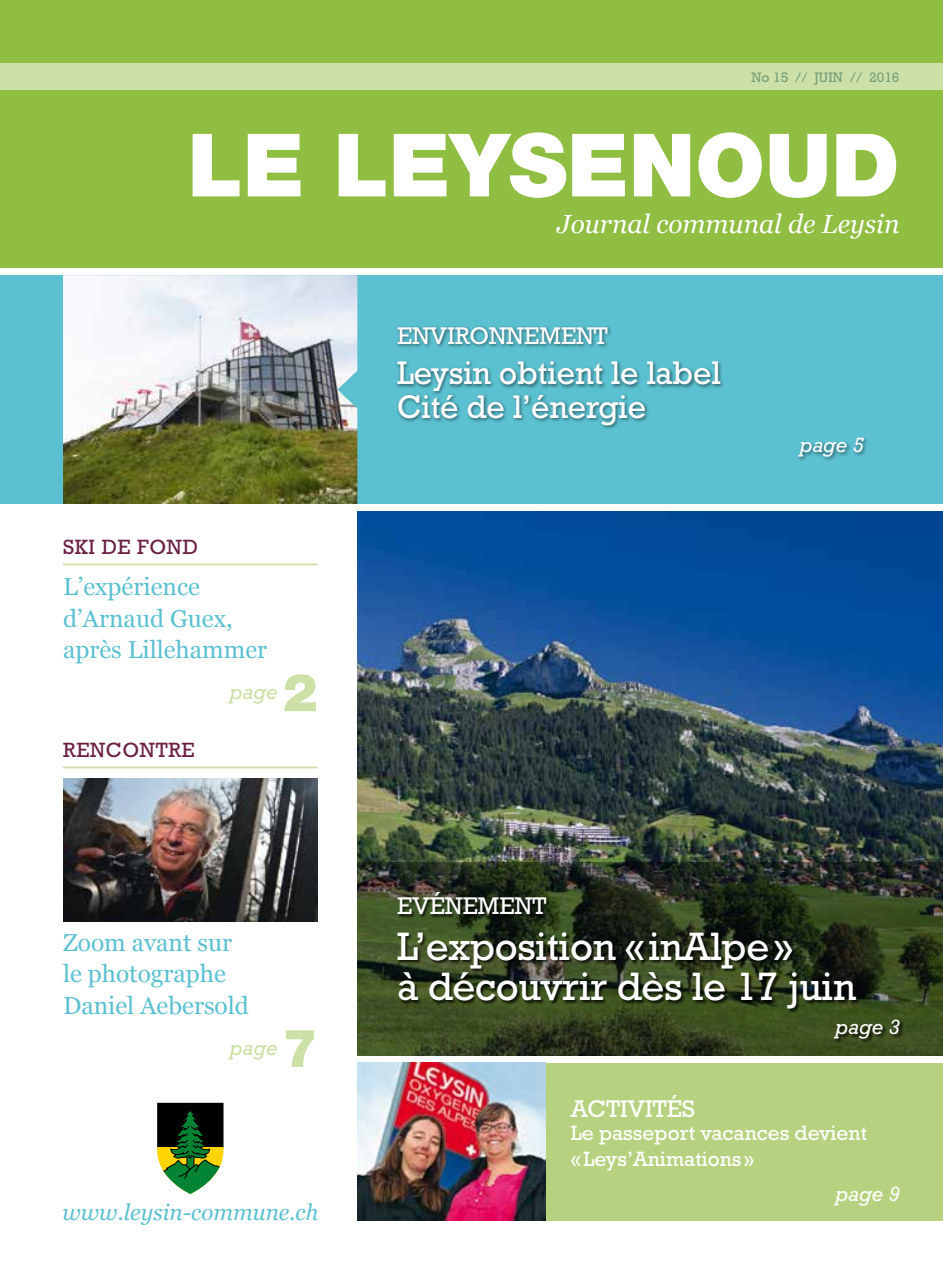
<style>
.page{position:relative;width:943px;height:1285px;background:#fff}
.page>*{position:absolute;margin:0;border:0;box-sizing:border-box;transform-origin:0 0}
.t1{font:900 87.5px "Helvetica Neue";color:#fff}
.t2{font:900 52.5px "Helvetica Neue";color:#cce0a7}
.t3{font:40.25px/40.2px "Rockwell";letter-spacing:-.01em;color:#fff}
.t4{font:33.25px/33.2px "Rockwell";letter-spacing:-.005em;color:#fff}
.t5{font:italic 26.25px "Georgia";color:#fff}
.t6{font:24.5px/31.5px "Georgia";color:#5bc0d0}
.t7{font:24.5px "Rockwell";color:#fff}
.t8{font:italic 22.4px "Georgia";color:#5bc0d0}
.t9{font:21px/26.2px "Rockwell";color:#fff}
.t10{font:21px "Rockwell";letter-spacing:.03em;color:#6b2144}
.t11{font:italic 21px "Rockwell";color:#fff}
.t12{font:italic 21px "Rockwell";color:#cce0a7}
.t13{font:14px "Rockwell";color:#769e7a}
</style>
<div class="page">
<div style="left:0;top:0;width:943px;height:268px;background:#90be43"></div>
<div style="left:0;top:275px;width:943px;height:229px;background:#5bc0d0"></div>
<div style="left:0;top:63px;width:943px;height:26px;background:#cce0a7"></div>
<div style="left:546px;top:1063px;width:397px;height:157px;background:#b6d280"></div>
<img style="left:357px;top:1063px;width:189px;height:157px">
<img style="left:357px;top:511px;width:586px;height:351px">
<img style="left:63px;top:275px;width:294px;height:229px">
<div style="left:157px;top:1103px;width:66px;height:45px;background:#000"></div>
<svg style="left:157px;top:1110px;width:66px;height:84px"></svg>
<svg style="left:357px;top:862px;width:586px;height:193px;background:#2f3a22"></svg>
<div style="left:395px;top:325px;width:473px;height:137px;background:#000;opacity:.5"></div>
<div style="left:397px;top:892px;width:507px;height:151px;background:#000;opacity:.75"></div>
<hr style="left:63px;top:563px;width:254px;height:2px;background:#cce0a7">
<hr style="left:63px;top:767px;width:254px;height:1px;background:#cce0a7">
<img style="left:63px;top:778px;width:254px;height:144px">
<p class="t13" style="left:751px;top:69px;width:149px">No 15 // JUIN // 2016</p>
<h1 class="t1" style="left:188px;top:113px;width:713px">LE LEYSENOUD</h1>
<p class="t5" style="left:557px;top:204px;width:344px">Journal communal de Leysin</p>
<p class="t10" style="left:63px;top:534px;width:136px">SKI DE FOND</p>
<p class="t6" style="left:63px;top:570px;width:206px">L’expérience d’Arnaud Guex, après Lillehammer</p>
<p class="t12" style="left:229px;top:680px;width:49px">page</p>
<h2 class="t2" style="left:282px;top:661px;width:37px">2</h2>
<p class="t10" style="left:63px;top:737px;width:133px">RENCONTRE</p>
<p class="t6" style="left:63px;top:925px;width:187px">Zoom avant sur le photographe<br>Daniel Aebersold</p>
<p class="t12" style="left:229px;top:1035px;width:49px">page</p>
<h2 class="t2" style="left:282px;top:1017px;width:37px">7</h2>
<p class="t8" style="left:62px;top:1196px;width:257px">www.leysin-commune.ch</p>
<p class="t7" style="left:397px;top:321px;width:212px">ENVIRONNEMENT</p>
<h3 class="t4" style="left:397px;top:356px;width:325px">Leysin obtient le label<br>Cité de l’énergie</h3>
<p class="t11" style="left:799px;top:433px;width:66px">page 5</p>
<p class="t7" style="left:397px;top:892px;width:151px">EVÉNEMENT</p>
<h3 class="t3" style="left:397px;top:925px;width:460px">L’exposition «inAlpe»<br>à découvrir dès le 17 juin</h3>
<p class="t11" style="left:835px;top:1015px;width:66px">page 3</p>
<p class="t7" style="left:570px;top:1094px;width:126px">ACTIVITÉS</p>
<p class="t9" style="left:570px;top:1119px;width:298px">Le passeport vacances devient «Leys’Animations »</p>
<p class="t11" style="left:835px;top:1181px;width:66px">page 9</p>
</div>
